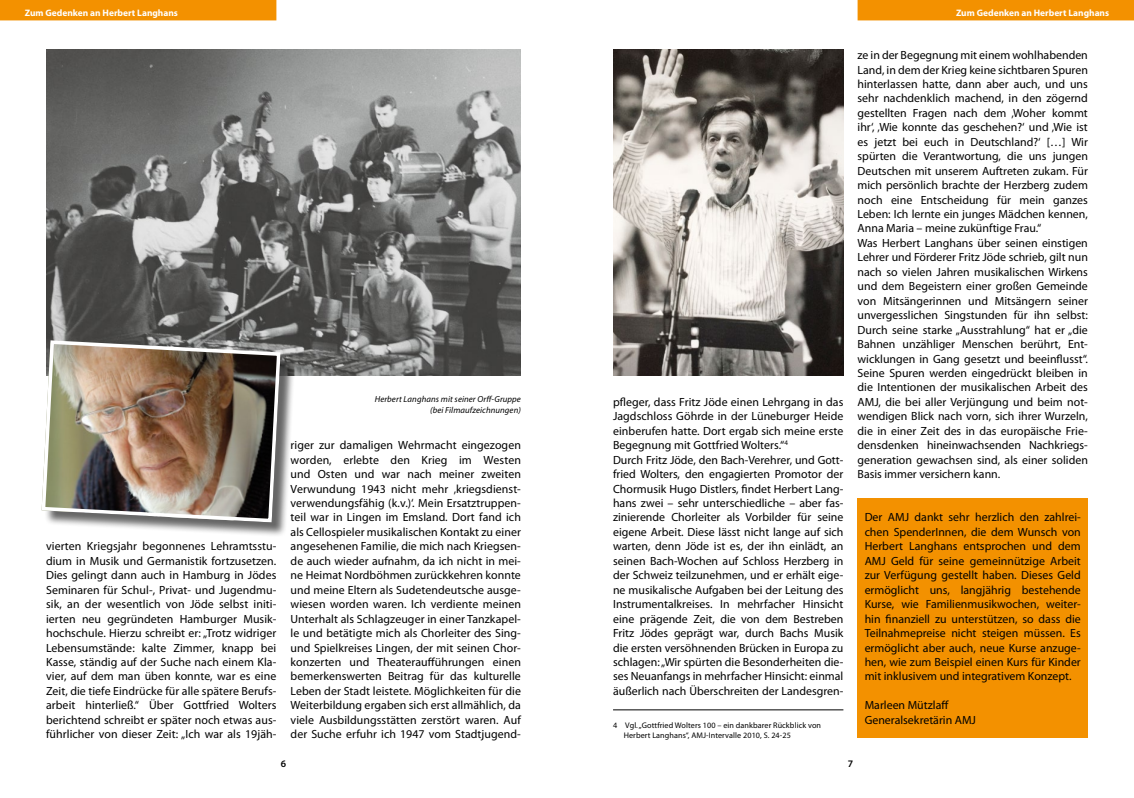
<style>
.page{position:relative;width:1134px;height:798px;background:#fff}
.page>*{position:absolute;margin:0;border:0;box-sizing:border-box;transform-origin:0 0}
.t1{font:11.88px/14.5px "Myriad Pro";color:#000;text-align:justify}
.t2{font:600 10px "Myriad Pro";color:#000}
.t3{font:700 9.38px "Myriad Pro";color:#fff}
.t4{font:italic 8.75px/11.2px "Myriad Pro";letter-spacing:.01em;color:#000;text-align:right}
.t5{font:8.12px/10.6px "Myriad Pro";letter-spacing:.01em;color:#000}
</style>
<div class="page">
<hr style="left:613px;top:709px;width:230px;height:1px;background:#000">
<div style="left:857px;top:498px;width:231px;height:240px;background:#f39100"></div>
<img style="left:613px;top:50px;width:230px;height:326px">
<img style="left:46px;top:50px;width:475px;height:326px">
<div style="left:44px;top:342px;width:252px;height:195px;background:#000;opacity:.6"></div>
<img style="left:41px;top:338px;width:241px;height:186px">
<div style="left:0;top:0;width:276px;height:20px;background:#f39100"></div>
<div style="left:857px;top:0;width:277px;height:20px;background:#f39100"></div>
<p class="t3" style="left:25px;top:7px;width:155px">Zum Gedenken an Herbert Langhans</p>
<p class="t3" style="left:956px;top:7px;width:155px">Zum Gedenken an Herbert Langhans</p>
<p class="t1" style="left:46px;top:539px;width:232px">vierten Kriegsjahr begonnenes Lehramtsstu&shy;dium in Musik und Germanistik fortzusetzen.<br>Dies gelingt dann auch in Hamburg in Jödes Seminaren für Schul-, Privat- und Jugendmu&shy;sik, an der wesentlich von Jöde selbst initi&shy;ierten neu gegründeten Hamburger Musik&shy;hochschule. Hierzu schreibt er: „Trotz widriger Lebensumstände: kalte Zimmer, knapp bei Kasse, ständig auf der Suche nach einem Kla&shy;vier, auf dem man üben konnte, war es eine Zeit, die tiefe Eindrücke für alle spätere Berufs&shy;arbeit hinterließ.“ Über Gottfried Wolters berichtend schreibt er später noch etwas aus&shy;führlicher von dieser Zeit: „Ich war als 19jäh-</p>
<p class="t4" style="left:375px;top:393px;width:148px">Herbert Langhans mit seiner Orff-Gruppe (bei Filmaufzeichnungen)</p>
<p class="t1" style="left:291px;top:438px;width:232px">riger zur damaligen Wehrmacht eingezogen worden, erlebte den Krieg im Westen und Osten und war nach meiner zweiten Verwundung 1943 nicht mehr ‚kriegsdienst&shy;verwendungsfähig (k.v.)‘. Mein Ersatztruppen&shy;teil war in Lingen im Emsland. Dort fand ich als Cellospieler musikalischen Kontakt zu einer angesehenen Familie, die mich nach Kriegsen&shy;de auch wieder aufnahm, da ich nicht in mei&shy;ne Heimat Nordböhmen zurückkehren konnte und meine Eltern als Sudetendeutsche ausge&shy;wiesen worden waren. Ich verdiente meinen Unterhalt als Schlagzeuger in einer Tanzkapel&shy;le und betätigte mich als Chorleiter des Sing&shy;und Spielkreises Lingen, der mit seinen Chor&shy;konzerten und Theateraufführungen einen bemerkenswerten Beitrag für das kulturelle Leben der Stadt leistete. Möglichkeiten für die Weiterbildung ergaben sich erst allmählich, da viele Ausbildungsstätten zerstört waren. Auf der Suche erfuhr ich 1947 vom Stadtjugend-</p>
<p class="t1" style="left:613px;top:395px;width:232px;text-align:left">pfleger, dass Fritz Jöde einen Lehrgang in das Jagdschloss Göhrde in der Lüneburger Heide einberufen hatte. Dort ergab sich meine erste Begegnung mit Gottfried Wolters.“<sup>4<br></sup>Durch Fritz Jöde, den Bach-Verehrer, und Gott&shy;fried Wolters, den engagierten Promotor der Chormusik Hugo Distlers, findet Herbert Lang&shy;hans zwei – sehr unterschiedliche – aber fas&shy;zinierende Chorleiter als Vorbilder für seine eigene Arbeit. Diese lässt nicht lange auf sich warten, denn Jöde ist es, der ihn einlädt, an seinen Bach-Wochen auf Schloss Herzberg in der Schweiz teilzunehmen, und er erhält eige&shy;ne musikalische Aufgaben bei der Leitung des Instrumentalkreises. In mehrfacher Hinsicht eine prägende Zeit, die von dem Bestreben Fritz Jödes geprägt war, durch Bachs Musik die ersten versöhnenden Brücken in Europa zu schlagen: „Wir spürten die Besonderheiten die&shy;ses Neuanfangs in mehrfacher Hinsicht: einmal äußerlich nach Überschreiten der Landesgren-</p>
<p class="t5" style="left:624px;top:719px;width:199px;text-indent:-11px">4 Vgl. „Gottfried Wolters 100 – ein dankbarer Rückblick von<br>Herbert Langhans“, AMJ-Intervalle 2010, S. 24-25</p>
<p class="t1" style="left:857px;top:48px;width:232px;text-align:left">ze in der Begegnung mit einem wohlhabenden Land, in dem der Krieg keine sichtbaren Spuren hinterlassen hatte, dann aber auch, und uns sehr nachdenklich machend, in den zögernd gestellten Fragen nach dem ‚Woher kommt ihr‘, ‚Wie konnte das geschehen?‘ und ‚Wie ist es jetzt bei euch in Deutschland?‘ […] Wir spürten die Verantwortung, die uns jungen Deutschen mit unserem Auftreten zukam. Für mich persönlich brachte der Herzberg zudem noch eine Entscheidung für mein ganzes Leben: Ich lernte ein junges Mädchen kennen, Anna Maria – meine zukünftige Frau.“<br>Was Herbert Langhans über seinen einstigen Lehrer und Förderer Fritz Jöde schrieb, gilt nun nach so vielen Jahren musikalischen Wirkens und dem Begeistern einer großen Gemeinde von Mitsängerinnen und Mitsängern seiner unvergesslichen Singstunden für ihn selbst:<br>Durch seine starke „Ausstrahlung“ hat er „die Bahnen unzähliger Menschen berührt, Ent&shy;wicklungen in Gang gesetzt und beeinflusst“.<br>Seine Spuren werden eingedrückt bleiben in die Intentionen der musikalischen Arbeit des AMJ, die bei aller Verjüngung und beim not&shy;wendigen Blick nach vorn, sich ihrer Wurzeln, die in einer Zeit des in das europäische Frie&shy;densdenken hineinwachsenden Nachkriegs&shy;generation gewachsen sind, als einer soliden Basis immer versichern kann.</p>
<p class="t1" style="left:865px;top:510px;width:218px">Der AMJ dankt sehr herzlich den zahlrei&shy;chen SpenderInnen, die dem Wunsch von Herbert Langhans entsprochen und dem AMJ Geld für seine gemeinnützige Arbeit zur Verfügung gestellt haben. Dieses Geld ermöglicht uns, langjährig bestehende Kurse, wie Familienmusikwochen, weiter&shy;hin finanziell zu unterstützen, so dass die Teilnahmepreise nicht steigen müssen. Es ermöglicht aber auch, neue Kurse anzuge&shy;hen, wie zum Beispiel einen Kurs für Kinder mit inklusivem und integrativem Konzept.</p>
<p class="t1" style="left:865px;top:698px;width:113px">Marleen Mützlaff<br>Generalsekretärin AMJ</p>
<p class="t2" style="left:281px;top:758px;width:7px">6</p>
<p class="t2" style="left:848px;top:758px;width:7px">7</p>
</div>
